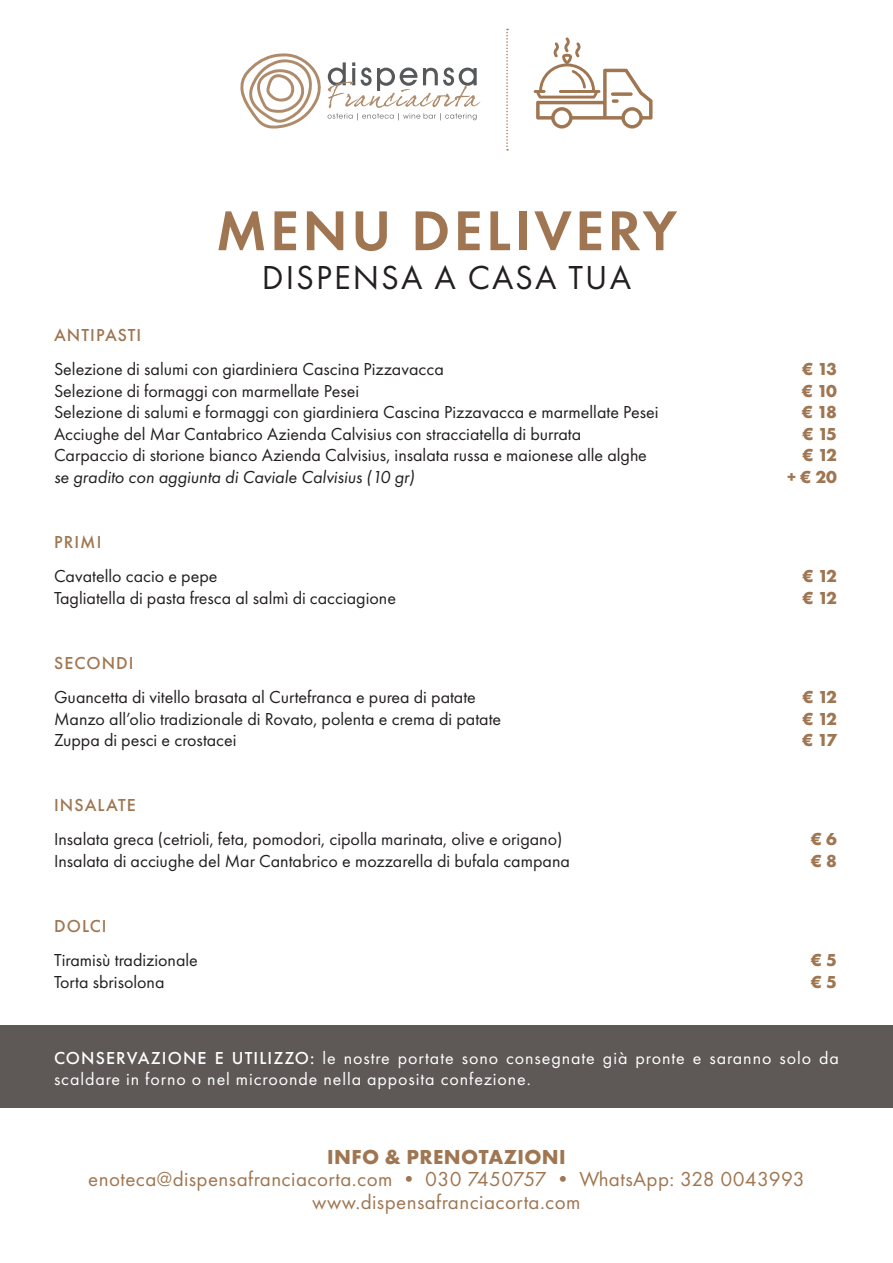
<style>
.page{position:relative;width:893px;height:1263px;background:#fff}
.page>*{position:absolute;margin:0;border:0;box-sizing:border-box;transform-origin:0 0}
.t1{font:600 58.2px "Futura PT";letter-spacing:.06em;color:#9f7651}
.t2{font:34.5px "Futura PT";letter-spacing:.06em;color:#231f20}
.t3{font:21px "Futura PT";letter-spacing:.02em;color:#9f7651}
.t4{font:700 21px "Futura PT";letter-spacing:.02em;color:#9f7651}
.t5{font:18px "Futura PT";color:#231f20}
.t6{font:18px/21.6px "Futura PT";letter-spacing:.05em;color:#fff}
.t7{font:italic 18px "Futura PT";color:#231f20}
.t8{font:700 18px "Futura PT";letter-spacing:-.125em;color:#9f7651}
.t9{font:500 18px "Futura PT";letter-spacing:.06em;color:#9f7651}
.s1{font-weight:500}
</style>
<div class="page">
<svg style="left:240px;top:53px;width:81px;height:76px"></svg>
<svg style="left:328px;top:62px;width:152px;height:58px"></svg>
<svg style="left:506px;top:29px;width:2px;height:122px"></svg>
<svg style="left:534px;top:37px;width:118px;height:92px"></svg>
<div style="left:0;top:1025px;width:893px;height:82px;background:#5e5857"></div>
<p class="t1" style="left:216px;top:194px;width:463px">MENU DELIVERY</p>
<p class="t2" style="left:262px;top:257px;width:371px">DISPENSA A CASA TUA</p>
<p class="t9" style="left:54px;top:324px;width:89px">ANTIPASTI</p>
<p class="t5" style="left:54px;top:358px;width:391px">Selezione di salumi con giardiniera Cascina Pizzavacca</p>
<p class="t8" style="left:802px;top:357px;width:36px">€ 13</p>
<p class="t5" style="left:54px;top:380px;width:307px">Selezione di formaggi con marmellate Pesei</p>
<p class="t8" style="left:802px;top:379px;width:37px">€ 10</p>
<p class="t5" style="left:54px;top:401px;width:606px">Selezione di salumi e formaggi con giardiniera Cascina Pizzavacca e marmellate Pesei</p>
<p class="t8" style="left:802px;top:400px;width:37px">€ 18</p>
<p class="t5" style="left:54px;top:423px;width:529px">Acciughe del Mar Cantabrico Azienda Calvisius con stracciatella di burrata</p>
<p class="t8" style="left:803px;top:422px;width:36px">€ 15</p>
<p class="t5" style="left:54px;top:445px;width:594px">Carpaccio di storione bianco Azienda Calvisius, insalata russa e maionese alle alghe</p>
<p class="t8" style="left:803px;top:444px;width:36px">€ 12</p>
<p class="t7" style="left:54px;top:466px;width:362px">se gradito con aggiunta di Caviale Calvisius (10 gr)</p>
<p class="t8" style="left:787px;top:465px;width:51px">+ € 20</p>
<p class="t9" style="left:54px;top:531px;width:49px">PRIMI</p>
<p class="t5" style="left:54px;top:565px;width:165px">Cavatello cacio e pepe</p>
<p class="t8" style="left:803px;top:564px;width:36px">€ 12</p>
<p class="t5" style="left:54px;top:587px;width:344px">Tagliatella di pasta fresca al salmì di cacciagione</p>
<p class="t8" style="left:803px;top:586px;width:36px">€ 12</p>
<p class="t9" style="left:54px;top:652px;width:81px">SECONDI</p>
<p class="t5" style="left:54px;top:686px;width:423px">Guancetta di vitello brasata al Curtefranca e purea di patate</p>
<p class="t8" style="left:803px;top:685px;width:36px">€ 12</p>
<p class="t5" style="left:54px;top:708px;width:449px">Manzo all’olio tradizionale di Rovato, polenta e crema di patate</p>
<p class="t8" style="left:803px;top:707px;width:36px">€ 12</p>
<p class="t5" style="left:54px;top:729px;width:184px">Zuppa di pesci e crostacei</p>
<p class="t8" style="left:802px;top:728px;width:36px">€ 17</p>
<p class="t9" style="left:54px;top:794px;width:83px">INSALATE</p>
<p class="t5" style="left:54px;top:829px;width:510px">Insalata greca (cetrioli, feta, pomodori, cipolla marinata, olive e origano)</p>
<p class="t8" style="left:811px;top:828px;width:27px">€ 6</p>
<p class="t5" style="left:54px;top:850px;width:517px">Insalata di acciughe del Mar Cantabrico e mozzarella di bufala campana</p>
<p class="t8" style="left:811px;top:849px;width:27px">€ 8</p>
<p class="t9" style="left:54px;top:915px;width:54px">DOLCI</p>
<p class="t5" style="left:54px;top:949px;width:145px">Tiramisù tradizionale</p>
<p class="t8" style="left:811px;top:948px;width:27px">€ 5</p>
<p class="t5" style="left:54px;top:971px;width:112px">Torta sbrisolona</p>
<p class="t8" style="left:811px;top:970px;width:27px">€ 5</p>
<p class="t6" style="left:54px;top:1047px;width:786px"><span class="s1">CONSERVAZIONE E UTILIZZO:</span> le nostre portate sono consegnate già pronte e saranno solo da scaldare in forno o nel microonde nella apposita confezione.</p>
<p class="t4" style="left:327px;top:1143px;width:240px">INFO &amp; PRENOTAZIONI</p>
<p class="t3" style="left:88px;top:1167px;width:718px">enoteca@dispensafranciacorta.com • 030 7450757 • WhatsApp: 328 0043993</p>
<p class="t3" style="left:312px;top:1189px;width:270px">www.dispensafranciacorta.com</p>
</div>
